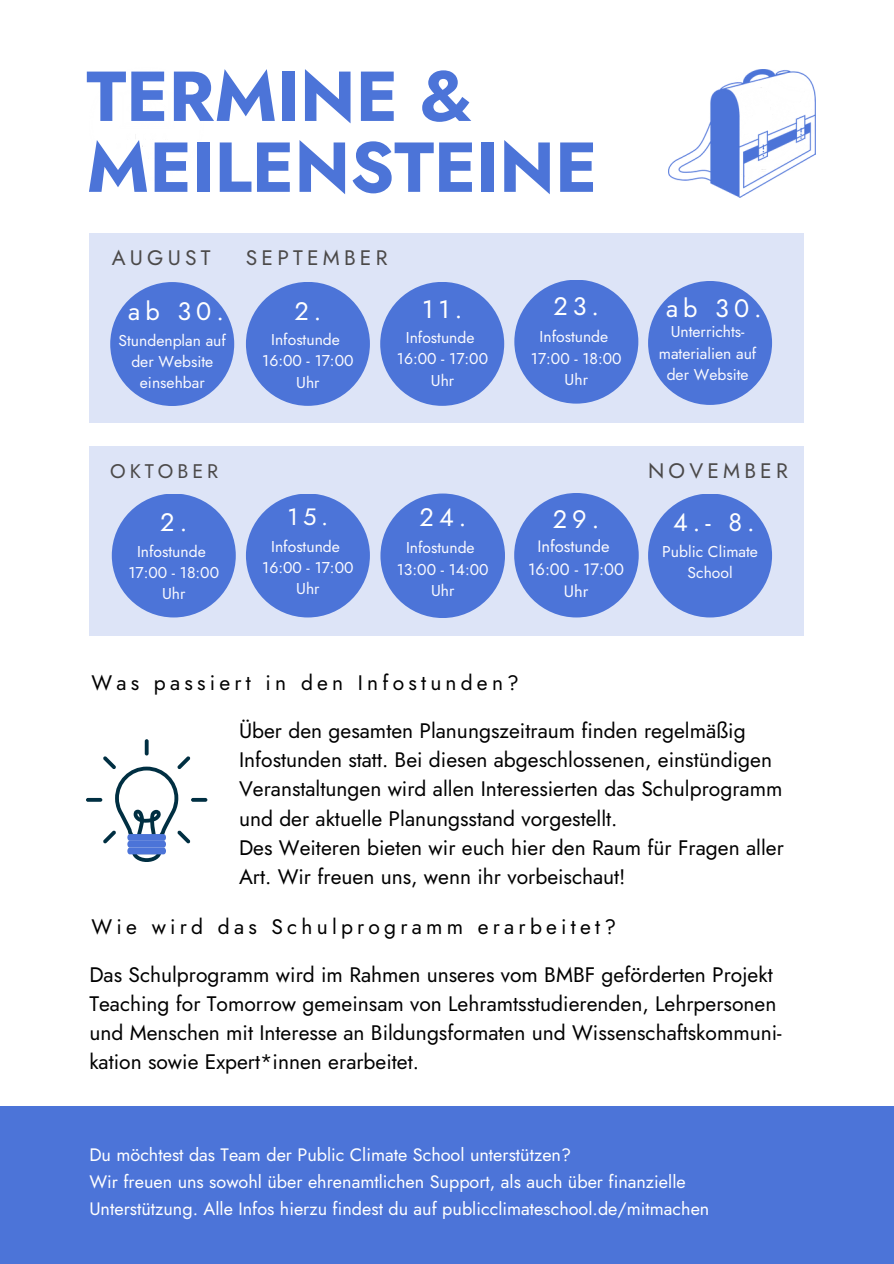
<style>
.page{position:relative;width:894px;height:1264px;background:#fff}
.page>*{position:absolute;margin:0;border:0;box-sizing:border-box;transform-origin:0 0}
.t1{font:700 70.5px/70.8px "Jost";color:#4c74d8}
.t2{font:25.2px "Jost";letter-spacing:.2em;color:#fff}
.t3{font:23.7px "Jost";color:#fff}
.t4{font:21px/29.2px "Jost";color:#000}
.t5{font:21px "Jost";letter-spacing:.2em;color:#000}
.t6{font:21px "Jost";letter-spacing:.2em;color:#4b4949}
.t7{font:19.65px "Jost";letter-spacing:.2em;color:#4b4949}
.t8{font:18px/27px "Jost";color:#fff}
.t9{font:16.5px "Jost";color:#fafaff}
.t10{font:15.75px/21.1px "Jost";color:#fafaff;text-align:center}
</style>
<div class="page">
<div style="left:89px;top:445px;width:714px;height:190px;background:#dde4f7"></div>
<hr style="left:145px;top:739px;width:3px;height:16px;background:#002f42;border-radius:2px">
<hr style="left:86px;top:798px;width:16px;height:3px;background:#002f42;border-radius:2px">
<hr style="left:191px;top:798px;width:16px;height:3px;background:#002f42;border-radius:2px">
<svg style="left:103px;top:756px;width:87px;height:105px"></svg>
<div style="left:0;top:1106px;width:893px;height:157px;background:#4c74d8"></div>
<div style="left:89px;top:233px;width:714px;height:189px;background:#dde4f7"></div>
<div style="left:110px;top:282px;width:124px;height:124px;background:#4c74d8;border-radius:50%"></div>
<div style="left:246px;top:282px;width:124px;height:124px;background:#4c74d8;border-radius:50%"></div>
<div style="left:380px;top:282px;width:124px;height:124px;background:#4c74d8;border-radius:50%"></div>
<div style="left:514px;top:280px;width:124px;height:123px;background:#4c74d8;border-radius:50%"></div>
<div style="left:648px;top:281px;width:123px;height:124px;background:#4c74d8;border-radius:50%"></div>
<div style="left:246px;top:493px;width:124px;height:124px;background:#4c74d8;border-radius:50%"></div>
<div style="left:380px;top:493px;width:125px;height:125px;background:#4c74d8;border-radius:50%"></div>
<div style="left:514px;top:493px;width:124px;height:124px;background:#4c74d8;border-radius:50%"></div>
<div style="left:112px;top:493px;width:124px;height:124px;background:#4c74d8;border-radius:50%"></div>
<img style="left:668px;top:69px;width:147px;height:129px">
<div style="left:648px;top:493px;width:123px;height:124px;background:#4c74d8;border-radius:50%"></div>
<p class="t1" style="left:86px;top:61px;width:512px">TERMINE &amp;<br>MEILENSTEINE</p>
<p class="t6" style="left:112px;top:242px;width:100px">AUGUST</p>
<p class="t2" style="left:128px;top:293px;width:97px">ab 30.</p>
<p class="t10" style="left:119px;top:330px;width:109px">Stundenplan auf der Website einsehbar</p>
<p class="t6" style="left:246px;top:242px;width:143px">SEPTEMBER</p>
<p class="t2" style="left:294px;top:293px;width:28px">2.</p>
<p class="t10" style="left:271px;top:329px;width:70px">Infostunde</p>
<p class="t10" style="left:262px;top:350px;width:93px">16:00 - 17:00</p>
<p class="t10" style="left:296px;top:371px;width:25px">Uhr</p>
<p class="t2" style="left:422px;top:291px;width:42px">11.</p>
<p class="t10" style="left:406px;top:327px;width:70px">Infostunde</p>
<p class="t10" style="left:397px;top:348px;width:93px">16:00 - 17:00</p>
<p class="t10" style="left:430px;top:369px;width:25px">Uhr</p>
<p class="t2" style="left:553px;top:288px;width:47px">23.</p>
<h3 class="t10" style="left:539px;top:326px;width:70px">Infostunde</h3>
<h3 class="t10" style="left:531px;top:347px;width:92px">17:00 - 18:00</h3>
<p class="t10" style="left:564px;top:369px;width:25px">Uhr</p>
<p class="t2" style="left:666px;top:290px;width:97px">ab 30.</p>
<p class="t10" style="left:658px;top:321px;width:99px">Unterrichts&shy;materialien auf der Website</p>
<h3 class="t7" style="left:110px;top:457px;width:109px">OKTOBER</h3>
<p class="t2" style="left:160px;top:504px;width:28px">2.</p>
<p class="t10" style="left:137px;top:540px;width:70px">Infostunde</p>
<p class="t10" style="left:128px;top:562px;width:92px">17:00 - 18:00</p>
<h4 class="t10" style="left:162px;top:583px;width:25px">Uhr</h4>
<p class="t3" style="left:287px;top:499px;width:42px">15.</p>
<p class="t10" style="left:262px;top:535px;width:93px">Infostunde<br>16:00 - 17:00</p>
<p class="t10" style="left:296px;top:578px;width:25px">Uhr</p>
<p class="t2" style="left:419px;top:499px;width:48px">24.</p>
<p class="t10" style="left:406px;top:537px;width:70px">Infostunde</p>
<p class="t10" style="left:397px;top:558px;width:93px">13:00 - 14:00</p>
<p class="t10" style="left:431px;top:580px;width:25px">Uhr</p>
<p class="t2" style="left:552px;top:500px;width:48px">29.</p>
<p class="t9" style="left:537px;top:534px;width:74px">Infostunde</p>
<p class="t9" style="left:528px;top:557px;width:97px">16:00 - 17:00</p>
<h5 class="t9" style="left:563px;top:579px;width:26px">Uhr</h5>
<h4 class="t6" style="left:648px;top:455px;width:141px">NOVEMBER</h4>
<h4 class="t2" style="left:672px;top:504px;width:83px">4.- 8.</h4>
<h4 class="t10" style="left:662px;top:541px;width:97px">Public Climate<br>School</h4>
<p class="t5" style="left:91px;top:667px;width:429px">Was passiert in den Infostunden?</p>
<p class="t4" style="left:239px;top:716px;width:546px">Über den gesamten Planungszeitraum finden regelmäßig Infostunden statt. Bei diesen abgeschlossenen, einstündigen Veranstaltungen wird allen Interessierten das Schulprogramm und der aktuelle Planungsstand vorgestellt.<br>Des Weiteren bieten wir euch hier den Raum für Fragen aller Art. Wir freuen uns, wenn ihr vorbeischaut!</p>
<p class="t5" style="left:91px;top:911px;width:526px">Wie wird das Schulprogramm erarbeitet?</p>
<p class="t4" style="left:89px;top:959px;width:693px">Das Schulprogramm wird im Rahmen unseres vom BMBF geförderten Projekt Teaching for Tomorrow gemeinsam von Lehramtsstudierenden, Lehrpersonen und Menschen mit Interesse an Bildungsformaten und Wissenschaftskommuni&shy;kation sowie Expert*innen erarbeitet.</p>
<h3 class="t8" style="left:89px;top:1141px;width:621px">Du möchtest das Team der Public Climate School unterstützen?<br>Wir freuen uns sowohl über ehrenamtlichen Support, als auch über finanzielle<br>Unterstützung. Alle Infos hierzu findest du auf publicclimateschool.de/mitmachen</h3>
</div>
